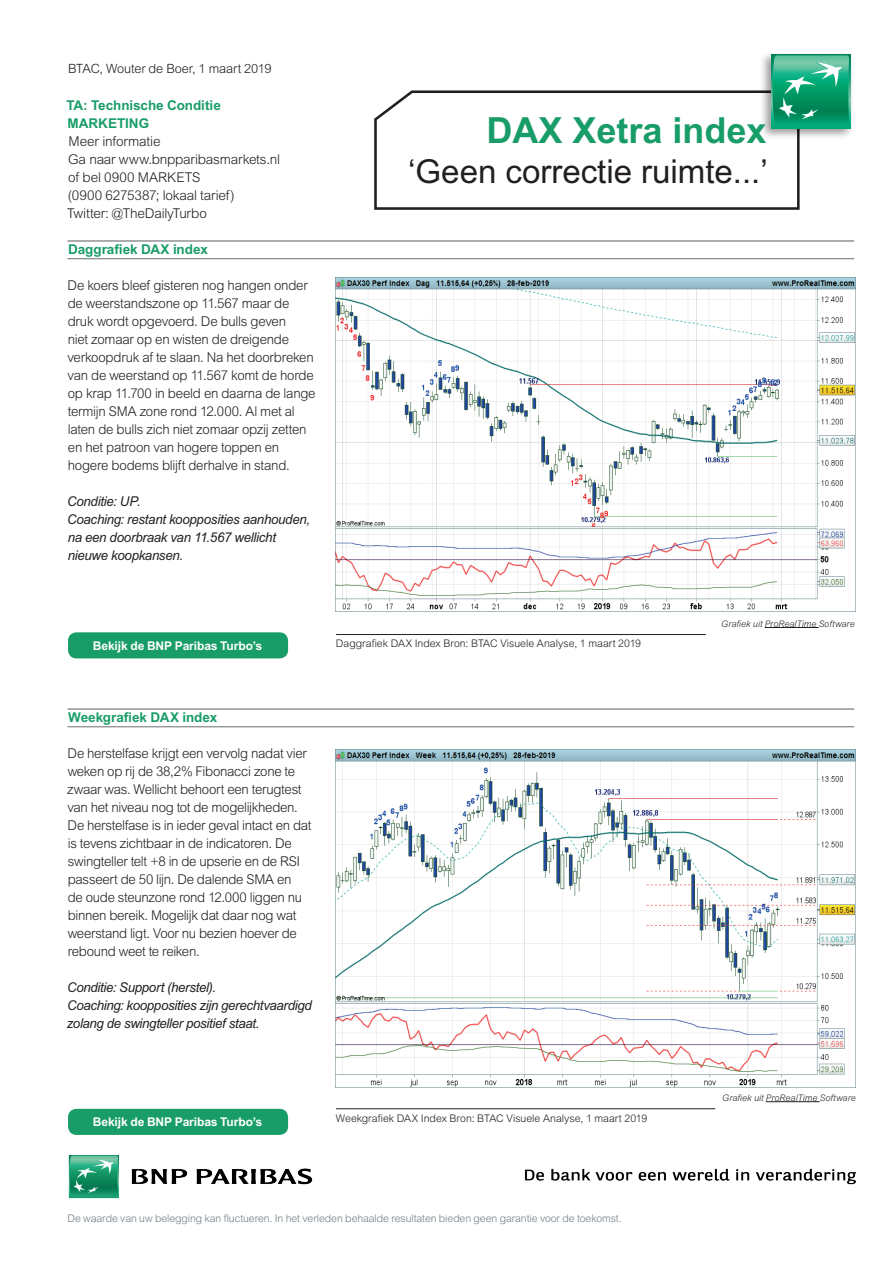
<style>
.page{position:relative;width:893px;height:1263px;background:#fff}
.page>*{position:absolute;margin:0;border:0;box-sizing:border-box;transform-origin:0 0}
.t1{font:700 36px "Arial MT Std";color:#199d68}
.t2{font:33px "Arial MT Std";color:#231f20}
.t3{font:300 13.5px/18px "Arial MT Std";letter-spacing:-.02em;color:#231f20}
.t4{font:italic 13.5px/18px "Arial MT Std";letter-spacing:-.02em;color:#231f20}
.t5{font:700 13.5px/18px "Arial MT Std";letter-spacing:-.005em;color:#199d68}
.t6{font:300 12.75px "Arial MT Std";letter-spacing:-.01em;color:#231f20}
.t7{font:700 12px "Arial MT Std";letter-spacing:-.01em;color:#fff}
.t8{font:300 10.5px "Arial MT Std";color:#231f20}
.t9{font:300 10.5px "Arial MT Std";letter-spacing:-.01em;color:#6f7e85}
.t10{font:italic 300 9px "Arial MT Std";letter-spacing:.005em;color:#231f20}
</style>
<div class="page">
<hr style="left:68px;top:240px;width:786px;height:2px;background:#6c6d70">
<hr style="left:68px;top:258px;width:786px;height:1px;background:#6c6d70">
<hr style="left:68px;top:708px;width:786px;height:2px;background:#6c6d70">
<hr style="left:68px;top:726px;width:786px;height:1px;background:#6c6d70">
<img style="left:336px;top:278px;width:519px;height:332px">
<img style="left:336px;top:749px;width:519px;height:338px">
<hr style="left:336px;top:634px;width:370px;height:1px;background:#231f20">
<hr style="left:336px;top:1108px;width:379px;height:1px;background:#231f20">
<div style="left:68px;top:632px;width:220px;height:26px;background:#199d68;border-radius:9px"></div>
<div style="left:68px;top:1109px;width:220px;height:26px;background:#199d68;border-radius:9px"></div>
<svg style="left:374px;top:90px;width:426px;height:120px"></svg>
<img style="left:756px;top:54px;width:96px;height:88px">
<svg style="left:771px;top:54px;width:80px;height:74px"></svg>
<svg style="left:772px;top:55px;width:77px;height:71px;background:#2cab81"></svg>
<hr style="left:765px;top:627px;width:54px;height:1px;background:#231f20">
<hr style="left:766px;top:1101px;width:54px;height:1px;background:#231f20">
<img style="left:525px;top:1168px;width:331px;height:17px">
<img style="left:68px;top:1155px;width:245px;height:44px">
<p class="t6" style="left:68px;top:62px;width:205px">BTAC, Wouter de Boer, 1 maart 2019</p>
<p class="t5" style="left:66px;top:96px;width:156px">TA: Technische Conditie<br>MARKETING</p>
<p class="t3" style="left:67px;top:133px;width:214px">Meer informatie<br>Ga naar www.bnpparibasmarkets.nl of bel 0900 MARKETS<br>(0900 6275387; lokaal tarief)<br>Twitter: @TheDailyTurbo</p>
<p class="t5" style="left:68px;top:240px;width:141px">Daggrafiek DAX index</p>
<p class="t3" style="left:67px;top:277px;width:250px">De koers bleef gisteren nog hangen onder de weerstandszone op 11.567 maar de druk wordt opgevoerd. De bulls geven<br>niet zomaar op en wisten de dreigende verkoopdruk af te slaan. Na het doorbreken van de weerstand op 11.567 komt de horde op krap 11.700 in beeld en daarna de lange termijn SMA zone rond 12.000. Al met al laten de bulls zich niet zomaar opzij zetten en het patroon van hogere toppen en hogere bodems blijft derhalve in stand.</p>
<p class="t4" style="left:67px;top:492px;width:245px">Conditie: UP.<br>Coaching: restant koopposities aanhouden, na een doorbraak van 11.567 wellicht nieuwe koopkansen.</p>
<h1 class="t1" style="left:486px;top:109px;width:282px">DAX Xetra index</h1>
<h2 class="t2" style="left:408px;top:152px;width:361px">‘Geen correctie ruimte...’</h2>
<p class="t7" style="left:93px;top:639px;width:171px">Bekijk de BNP Paribas Turbo’s</p>
<p class="t8" style="left:336px;top:638px;width:307px">Daggrafiek DAX Index Bron: BTAC Visuele Analyse, 1 maart 2019</p>
<p class="t10" style="left:721px;top:618px;width:135px">Grafiek uit ProRealTime Software</p>
<p class="t5" style="left:68px;top:708px;width:151px">Weekgrafiek DAX index</p>
<p class="t3" style="left:67px;top:744px;width:246px">De herstelfase krijgt een vervolg nadat vier weken op rij de 38,2% Fibonacci zone te zwaar was. Wellicht behoort een terugtest van het niveau nog tot de mogelijkheden.<br>De herstelfase is in ieder geval intact en dat is tevens zichtbaar in de indicatoren. De swingteller telt +8 in de upserie en de RSI passeert de 50 lijn. De dalende SMA en<br>de oude steunzone rond 12.000 liggen nu binnen bereik. Mogelijk dat daar nog wat weerstand ligt. Voor nu bezien hoever de rebound weet te reiken.</p>
<p class="t4" style="left:67px;top:978px;width:246px">Conditie: Support (herstel).<br>Coaching: koopposities zijn gerechtvaardigd zolang de swingteller positief staat.</p>
<p class="t7" style="left:93px;top:1115px;width:171px">Bekijk de BNP Paribas Turbo’s</p>
<p class="t8" style="left:336px;top:1112px;width:313px">Weekgrafiek DAX Index Bron: BTAC Visuele Analyse, 1 maart 2019</p>
<p class="t10" style="left:722px;top:1092px;width:135px">Grafiek uit ProRealTime Software</p>
<p class="t9" style="left:68px;top:1212px;width:556px">De waarde van uw belegging kan fluctueren. In het verleden behaalde resultaten bieden geen garantie voor de toekomst.</p>
</div>
